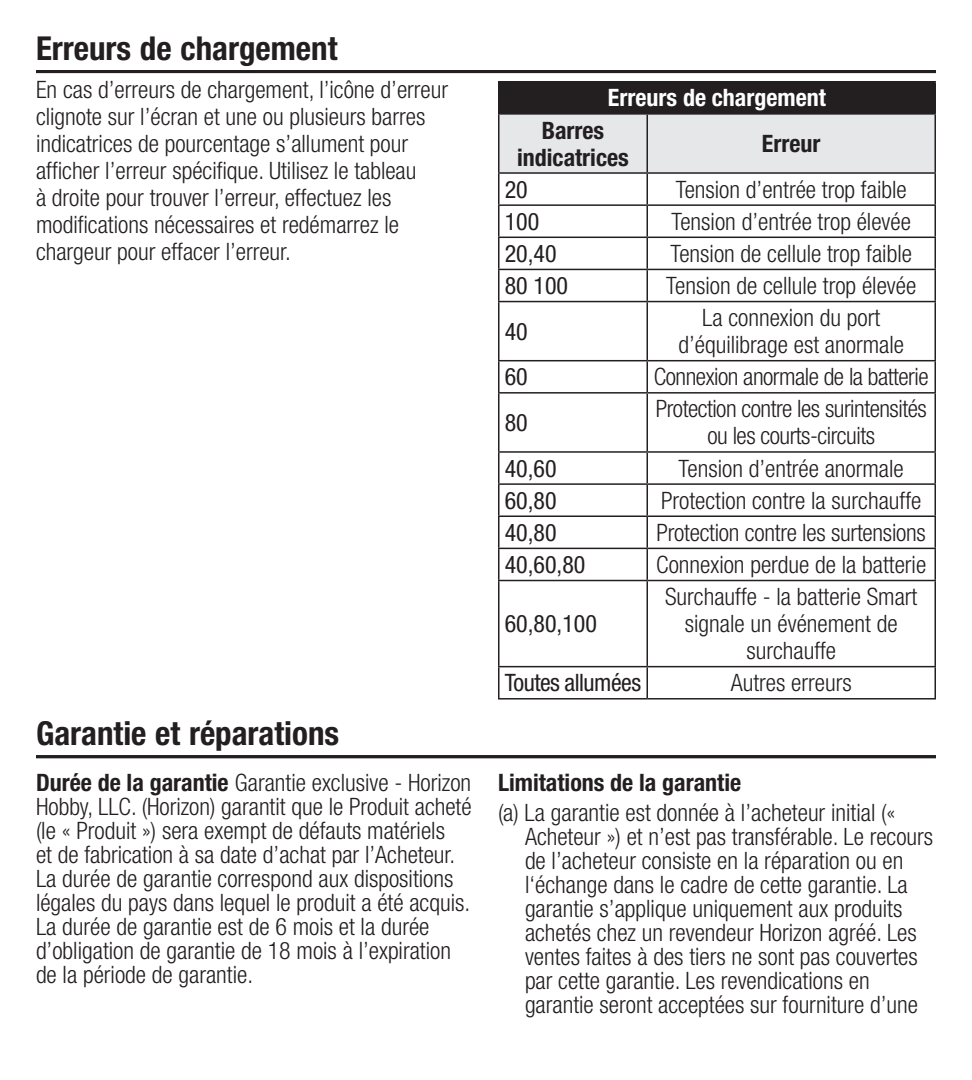
<style>
.page{position:relative;width:972px;height:1080px;background:#fff}
.page>*{position:absolute;margin:0;border:0;box-sizing:border-box;transform-origin:0 0}
.Head{font:700 condensed 33px "Helvetica Neue LT Std";color:#231f20}
.Head_1{font:300 condensed 24px/24px "Helvetica Neue LT Std";color:#231f20}
.SPM_Body_Text{font:300 condensed 24px/27px "Helvetica Neue LT Std";color:#231f20;text-align:center}
.SPM_Body_Text-2{font:300 condensed 24px/27px "Helvetica Neue LT Std";letter-spacing:-.02em;color:#231f20;text-align:center}
.SPM_Body_Text-3{font:condensed 24px "Helvetica Neue LT Std";color:#231f20}
.SPM_Body_Text-4{font:700 condensed 24px/27px "Helvetica Neue LT Std";color:#231f20;text-align:center}
.Head_1-2{font:700 condensed 24px "Helvetica Neue LT Std";color:#231f20}
.SPM_Body_Text-5{font:700 condensed 24px "Helvetica Neue LT Std";color:#fff}
.SPM_Body_Text-6{font:condensed 24px "Helvetica Neue LT Std";letter-spacing:-.02em;color:#231f20}
.s1{font-weight:700}
</style>
<div class="page">
<hr style="left:36px;top:70px;width:900px;height:3px;background:#231f20">
<hr style="left:36px;top:755px;width:900px;height:3px;background:#231f20">
<div style="left:499px;top:82px;width:436px;height:32px;background:#231f20"></div>
<div style="left:500px;top:115px;width:434px;height:57px;background:#e6e7e9"></div>
<hr style="left:498px;top:81px;width:149px;height:1px;background:#231f20">
<hr style="left:498px;top:82px;width:2px;height:31px;background:#231f20">
<hr style="left:647px;top:81px;width:289px;height:1px;background:#231f20">
<hr style="left:934px;top:82px;width:2px;height:31px;background:#231f20">
<hr style="left:498px;top:113px;width:149px;height:2px;background:#231f20">
<hr style="left:498px;top:115px;width:2px;height:57px;background:#231f20">
<hr style="left:647px;top:113px;width:289px;height:2px;background:#231f20">
<hr style="left:646px;top:115px;width:2px;height:57px;background:#231f20">
<hr style="left:934px;top:115px;width:2px;height:57px;background:#231f20">
<hr style="left:498px;top:172px;width:149px;height:2px;background:#231f20">
<hr style="left:498px;top:174px;width:2px;height:30px;background:#231f20">
<hr style="left:647px;top:172px;width:289px;height:2px;background:#231f20">
<hr style="left:646px;top:174px;width:2px;height:30px;background:#231f20">
<hr style="left:934px;top:174px;width:2px;height:30px;background:#231f20">
<hr style="left:498px;top:204px;width:149px;height:2px;background:#231f20">
<hr style="left:498px;top:206px;width:2px;height:31px;background:#231f20">
<hr style="left:647px;top:204px;width:289px;height:2px;background:#231f20">
<hr style="left:646px;top:206px;width:2px;height:31px;background:#231f20">
<hr style="left:934px;top:206px;width:2px;height:31px;background:#231f20">
<hr style="left:498px;top:237px;width:149px;height:1px;background:#231f20">
<hr style="left:498px;top:238px;width:2px;height:31px;background:#231f20">
<hr style="left:647px;top:237px;width:289px;height:1px;background:#231f20">
<hr style="left:646px;top:238px;width:2px;height:31px;background:#231f20">
<hr style="left:934px;top:238px;width:2px;height:31px;background:#231f20">
<hr style="left:498px;top:269px;width:149px;height:1px;background:#231f20">
<hr style="left:498px;top:270px;width:2px;height:31px;background:#231f20">
<hr style="left:647px;top:269px;width:289px;height:1px;background:#231f20">
<hr style="left:646px;top:270px;width:2px;height:31px;background:#231f20">
<hr style="left:934px;top:270px;width:2px;height:31px;background:#231f20">
<hr style="left:498px;top:301px;width:149px;height:1px;background:#231f20">
<hr style="left:498px;top:302px;width:2px;height:58px;background:#231f20">
<hr style="left:647px;top:301px;width:289px;height:1px;background:#231f20">
<hr style="left:646px;top:302px;width:2px;height:58px;background:#231f20">
<hr style="left:934px;top:302px;width:2px;height:58px;background:#231f20">
<hr style="left:498px;top:360px;width:149px;height:1px;background:#231f20">
<hr style="left:498px;top:361px;width:2px;height:31px;background:#231f20">
<hr style="left:647px;top:360px;width:289px;height:1px;background:#231f20">
<hr style="left:646px;top:361px;width:2px;height:31px;background:#231f20">
<hr style="left:934px;top:361px;width:2px;height:31px;background:#231f20">
<hr style="left:498px;top:392px;width:149px;height:2px;background:#231f20">
<hr style="left:498px;top:394px;width:2px;height:57px;background:#231f20">
<hr style="left:647px;top:392px;width:289px;height:2px;background:#231f20">
<hr style="left:646px;top:394px;width:2px;height:57px;background:#231f20">
<hr style="left:934px;top:394px;width:2px;height:57px;background:#231f20">
<hr style="left:498px;top:451px;width:149px;height:2px;background:#231f20">
<hr style="left:498px;top:453px;width:2px;height:30px;background:#231f20">
<hr style="left:647px;top:451px;width:289px;height:2px;background:#231f20">
<hr style="left:646px;top:453px;width:2px;height:30px;background:#231f20">
<hr style="left:934px;top:453px;width:2px;height:30px;background:#231f20">
<hr style="left:498px;top:483px;width:149px;height:2px;background:#231f20">
<hr style="left:498px;top:485px;width:2px;height:30px;background:#231f20">
<hr style="left:647px;top:483px;width:289px;height:2px;background:#231f20">
<hr style="left:646px;top:485px;width:2px;height:30px;background:#231f20">
<hr style="left:934px;top:485px;width:2px;height:30px;background:#231f20">
<hr style="left:498px;top:515px;width:149px;height:2px;background:#231f20">
<hr style="left:498px;top:517px;width:2px;height:31px;background:#231f20">
<hr style="left:647px;top:515px;width:289px;height:2px;background:#231f20">
<hr style="left:646px;top:517px;width:2px;height:31px;background:#231f20">
<hr style="left:934px;top:517px;width:2px;height:31px;background:#231f20">
<hr style="left:498px;top:548px;width:149px;height:1px;background:#231f20">
<hr style="left:498px;top:549px;width:2px;height:31px;background:#231f20">
<hr style="left:647px;top:548px;width:289px;height:1px;background:#231f20">
<hr style="left:646px;top:549px;width:2px;height:31px;background:#231f20">
<hr style="left:934px;top:549px;width:2px;height:31px;background:#231f20">
<hr style="left:498px;top:580px;width:149px;height:1px;background:#231f20">
<hr style="left:498px;top:581px;width:2px;height:85px;background:#231f20">
<hr style="left:647px;top:580px;width:289px;height:1px;background:#231f20">
<hr style="left:646px;top:581px;width:2px;height:85px;background:#231f20">
<hr style="left:934px;top:581px;width:2px;height:85px;background:#231f20">
<hr style="left:498px;top:666px;width:149px;height:1px;background:#231f20">
<hr style="left:498px;top:667px;width:2px;height:31px;background:#231f20">
<hr style="left:647px;top:666px;width:289px;height:1px;background:#231f20">
<hr style="left:646px;top:667px;width:2px;height:31px;background:#231f20">
<hr style="left:934px;top:667px;width:2px;height:31px;background:#231f20">
<hr style="left:498px;top:698px;width:149px;height:2px;background:#231f20">
<hr style="left:647px;top:698px;width:289px;height:2px;background:#231f20">
<p class="Head" style="left:36px;top:28px;width:303px">Erreurs de chargement</p>
<p class="SPM_Body_Text" style="left:36px;top:76px;width:414px;text-align:left">En cas d’erreurs de chargement, l’icône d’erreur clignote sur l’écran et une ou plusieurs barres indicatrices de pourcentage s’allument pour afficher l’erreur spécifique. Utilisez le tableau<br>à droite pour trouver l’erreur, effectuez les modifications nécessaires et redémarrez le chargeur pour effacer l’erreur.</p>
<p class="SPM_Body_Text-5" style="left:608px;top:83px;width:220px">Erreurs de chargement</p>
<p class="SPM_Body_Text-4" style="left:517px;top:116px;width:113px">Barres indicatrices</p>
<p class="SPM_Body_Text-4" style="left:762px;top:130px;width:60px">Erreur</p>
<p class="SPM_Body_Text-3" style="left:505px;top:175px;width:25px">20</p>
<p class="SPM_Body_Text" style="left:676px;top:175px;width:232px">Tension d’entrée trop faible</p>
<p class="SPM_Body_Text-3" style="left:505px;top:207px;width:36px">100</p>
<p class="SPM_Body_Text" style="left:672px;top:208px;width:241px">Tension d’entrée trop élevée</p>
<p class="SPM_Body_Text-3" style="left:505px;top:240px;width:53px">20,40</p>
<p class="SPM_Body_Text" style="left:671px;top:240px;width:243px">Tension de cellule trop faible</p>
<p class="SPM_Body_Text-3" style="left:505px;top:272px;width:65px">80 100</p>
<p class="SPM_Body_Text" style="left:666px;top:272px;width:251px">Tension de cellule trop élevée</p>
<p class="SPM_Body_Text-3" style="left:505px;top:317px;width:25px">40</p>
<p class="SPM_Body_Text" style="left:678px;top:304px;width:227px">La connexion du port d’équilibrage est anormale</p>
<p class="SPM_Body_Text-3" style="left:505px;top:363px;width:25px">60</p>
<p class="SPM_Body_Text-2" style="left:654px;top:363px;width:276px">Connexion anormale de la batterie</p>
<p class="SPM_Body_Text-3" style="left:505px;top:409px;width:25px">80</p>
<p class="SPM_Body_Text-2" style="left:656px;top:395px;width:273px">Protection contre les surintensités ou les courts-circuits</p>
<p class="SPM_Body_Text-3" style="left:505px;top:454px;width:53px">40,60</p>
<p class="SPM_Body_Text" style="left:679px;top:454px;width:227px">Tension d’entrée anormale</p>
<p class="SPM_Body_Text-3" style="left:505px;top:486px;width:53px">60,80</p>
<p class="SPM_Body_Text" style="left:661px;top:487px;width:262px">Protection contre la surchauffe</p>
<p class="SPM_Body_Text-3" style="left:505px;top:519px;width:53px">40,80</p>
<p class="SPM_Body_Text" style="left:657px;top:519px;width:271px">Protection contre les surtensions</p>
<p class="SPM_Body_Text-3" style="left:505px;top:551px;width:82px">40,60,80</p>
<p class="SPM_Body_Text" style="left:656px;top:551px;width:272px">Connexion perdue de la batterie</p>
<p class="SPM_Body_Text-3" style="left:505px;top:610px;width:94px">60,80,100</p>
<p class="SPM_Body_Text" style="left:665px;top:583px;width:254px">Surchauffe - la batterie Smart signale un événement de surchauffe</p>
<p class="SPM_Body_Text-6" style="left:505px;top:669px;width:138px">Toutes allumées</p>
<p class="SPM_Body_Text" style="left:731px;top:669px;width:122px">Autres erreurs</p>
<p class="Head" style="left:36px;top:713px;width:305px">Garantie et réparations</p>
<p class="Head_1" style="left:36px;top:770px;width:437px"><span class="s1">Durée de la garantie</span> Garantie exclusive - Horizon Hobby, LLC. (Horizon) garantit que le Produit acheté (le « Produit ») sera exempt de défauts matériels<br>et de fabrication à sa date d’achat par l’Acheteur.<br>La durée de garantie correspond aux dispositions légales du pays dans lequel le produit a été acquis.<br>La durée de garantie est de 6 mois et la durée d’obligation de garantie de 18 mois à l’expiration de la période de garantie.</p>
<p class="Head_1-2" style="left:498px;top:768px;width:245px">Limitations de la garantie</p>
<p class="Head_1" style="left:525px;top:800px;width:410px;text-indent:-27px">(a) La garantie est donnée à l’acheteur initial (« Acheteur ») et n’est pas transférable. Le recours de l’acheteur consiste en la réparation ou en l‘échange dans le cadre de cette garantie. La garantie s’applique uniquement aux produits achetés chez un revendeur Horizon agréé. Les ventes faites à des tiers ne sont pas couvertes par cette garantie. Les revendications en garantie seront acceptées sur fourniture d’une</p>
</div>
